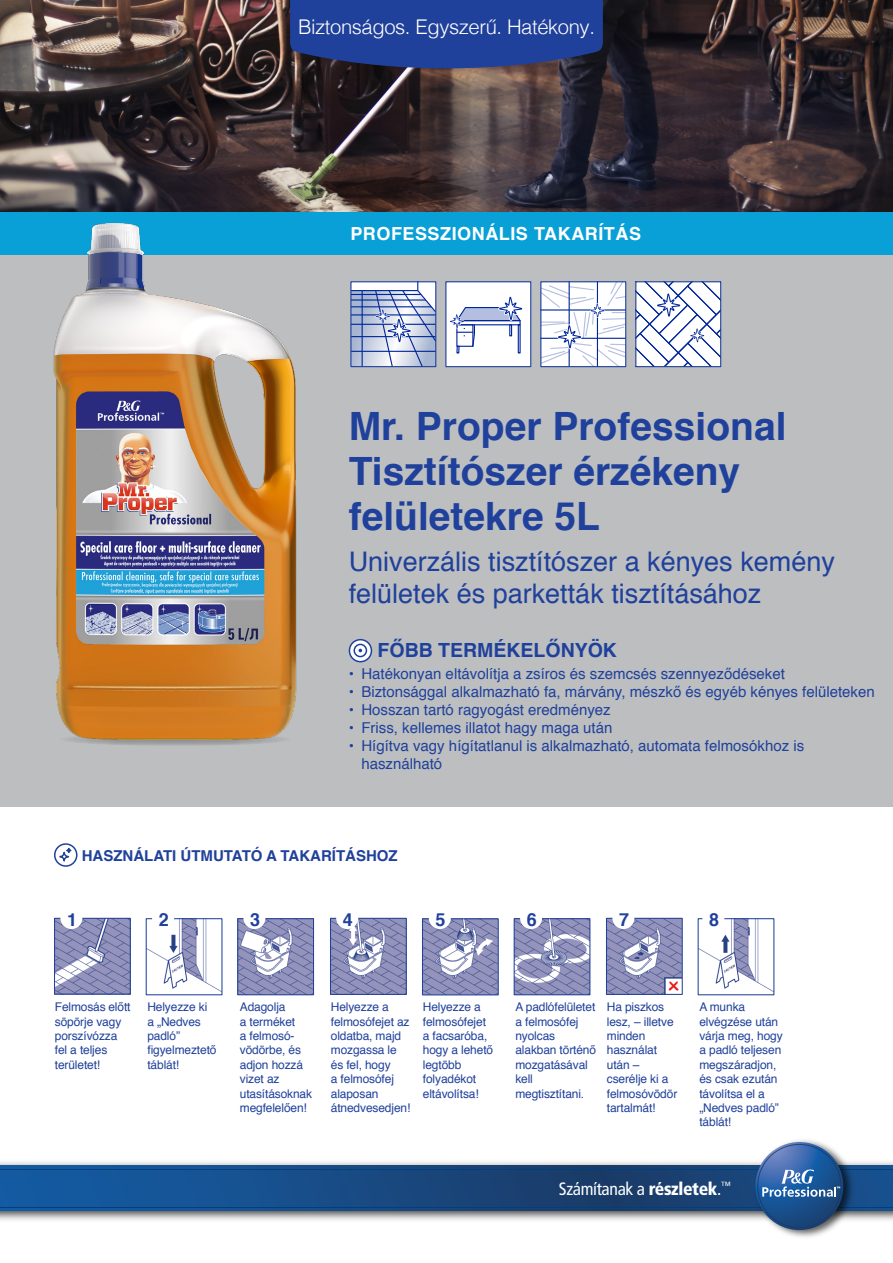
<style>
.page{position:relative;width:893px;height:1263px;background:#fff}
.page>*{position:absolute;margin:0;border:0;box-sizing:border-box;transform-origin:0 0}
.t1{font:700 39px/45px "Helvetica";color:#20419b}
.t2{font:27px/32.4px "Helvetica";color:#20419b}
.t3{font:300 20.25px "Helvetica";letter-spacing:-.02em;color:#fff}
.t4{font:700 19.5px "Helvetica";color:#20419b}
.t5{font:700 18px "Helvetica";letter-spacing:.03em;color:#fff}
.t6{font:700 18px "Helvetica";color:#20419b}
.t7{font:condensed 17.85px "Frutiger LT Com";letter-spacing:-.02em;color:#fff}
.t8{font:15px/18px "Helvetica";color:#20419b}
.t9{font:700 15px "Helvetica";color:#20419b}
.t10{font:12px/14.4px "Helvetica";letter-spacing:-.01em;color:#20419b}
.s1{font-weight:900}
</style>
<div class="page">
<img style="left:0;top:0;width:893px;height:213px">
<div style="left:0;top:255px;width:893px;height:552px;background:#bcbec0"></div>
<div style="left:0;top:213px;width:893px;height:42px;background:#09a0d7"></div>
<svg style="left:289px;top:0;width:314px;height:69px;background:#223e90"></svg>
<svg style="left:0;top:1165px;width:893px;height:46px;background:#174a83"></svg>
<hr style="left:0;top:1169px;width:893px;height:1px;background:#003e7e">
<hr style="left:0;top:1207px;width:893px;height:1px;background:#003e7e">
<img style="left:751px;top:1140px;width:106px;height:97px">
<svg style="left:755px;top:1142px;width:88px;height:88px;background:#2a5996"></svg>
<svg style="left:762px;top:1169px;width:78px;height:28px;background:#527fb4"></svg>
<svg style="left:349px;top:640px;width:22px;height:22px"></svg>
<svg style="left:354px;top:644px;width:12px;height:13px"></svg>
<div style="left:353px;top:644px;width:14px;height:13px;border:2px solid #20419b;border-radius:50%"></div>
<div style="left:349px;top:639px;width:23px;height:23px;border:2px solid #20419b;border-radius:50%"></div>
<img style="left:53px;top:222px;width:244px;height:523px">
<div style="left:446px;top:282px;width:85px;height:85px;background:#fff"></div>
<svg style="left:450px;top:296px;width:73px;height:58px"></svg>
<div style="left:445px;top:281px;width:86px;height:86px;border:1px solid #20419b"></div>
<svg style="left:352px;top:283px;width:82px;height:82px;background:#b2bddb"></svg>
<div style="left:350px;top:281px;width:86px;height:86px;border:1px solid #20419b"></div>
<svg style="left:542px;top:283px;width:82px;height:82px;background:#e6eaf5"></svg>
<div style="left:540px;top:281px;width:86px;height:86px;border:1px solid #20419b"></div>
<svg style="left:637px;top:283px;width:82px;height:82px;background:#d8deef"></svg>
<div style="left:635px;top:281px;width:86px;height:86px;border:1px solid #20419b"></div>
<svg style="left:55px;top:844px;width:22px;height:22px"></svg>
<svg style="left:60px;top:852px;width:8px;height:9px"></svg>
<div style="left:59px;top:852px;width:10px;height:10px;border:2px solid #20419b;border-radius:50%"></div>
<svg style="left:66px;top:848px;width:6px;height:5px"></svg>
<div style="left:54px;top:843px;width:24px;height:24px;border:2px solid #20419b;border-radius:50%"></div>
<img style="left:56px;top:920px;width:73px;height:72px">
<div style="left:54px;top:918px;width:77px;height:76px;border:1px solid #20419b"></div>
<div style="left:60px;top:907px;width:22px;height:22px;background:#fff;border-radius:50%"></div>
<img style="left:148px;top:920px;width:72px;height:71px">
<div style="left:146px;top:918px;width:76px;height:77px;border:1px solid #20419b"></div>
<div style="left:152px;top:907px;width:22px;height:22px;background:#fff;border-radius:50%"></div>
<img style="left:239px;top:920px;width:73px;height:73px">
<div style="left:237px;top:918px;width:77px;height:77px;border:1px solid #20419b"></div>
<div style="left:243px;top:907px;width:22px;height:22px;background:#fff;border-radius:50%"></div>
<img style="left:332px;top:920px;width:73px;height:73px">
<div style="left:330px;top:918px;width:77px;height:77px;border:1px solid #20419b"></div>
<div style="left:336px;top:907px;width:22px;height:22px;background:#fff;border-radius:50%"></div>
<img style="left:424px;top:920px;width:73px;height:73px">
<div style="left:422px;top:918px;width:77px;height:77px;border:1px solid #20419b"></div>
<div style="left:429px;top:907px;width:22px;height:22px;background:#fff;border-radius:50%"></div>
<img style="left:516px;top:920px;width:72px;height:73px">
<div style="left:514px;top:918px;width:76px;height:77px;border:1px solid #20419b"></div>
<div style="left:520px;top:907px;width:22px;height:22px;background:#fff;border-radius:50%"></div>
<img style="left:608px;top:920px;width:73px;height:73px">
<div style="left:606px;top:918px;width:77px;height:77px;border:1px solid #20419b"></div>
<div style="left:612px;top:907px;width:22px;height:22px;background:#fff;border-radius:50%"></div>
<img style="left:700px;top:920px;width:72px;height:71px">
<div style="left:702px;top:907px;width:22px;height:22px;background:#fff;border-radius:50%"></div>
<h3 class="t3" style="left:298px;top:10px;width:298px">Biztonságos. Egyszerű. Hatékony.</h3>
<h3 class="t5" style="left:350px;top:219px;width:292px">PROFESSZIONÁLIS TAKARÍTÁS</h3>
<h1 class="t1" style="left:349px;top:404px;width:439px">Mr. Proper Professional<br>Tisztítószer érzékeny felületekre 5L</h1>
<h2 class="t2" style="left:349px;top:546px;width:488px">Univerzális tisztítószer a kényes kemény felületek és parketták tisztításához</h2>
<h3 class="t4" style="left:378px;top:634px;width:241px">FŐBB TERMÉKELŐNYÖK</h3>
<p class="t8" style="left:349px;top:665px;width:438px">• Hatékonyan eltávolítja a zsíros és szemcsés szennyeződéseket</p>
<p class="t8" style="left:349px;top:683px;width:528px">• Biztonsággal alkalmazható fa, márvány, mészkő és egyéb kényes felületeken</p>
<p class="t8" style="left:349px;top:701px;width:264px">• Hosszan tartó ragyogást eredményez</p>
<p class="t8" style="left:349px;top:719px;width:265px">• Friss, kellemes illatot hagy maga után</p>
<p class="t8" style="left:361px;top:737px;width:444px;text-indent:-13px">• Hígítva vagy hígítatlanul is alkalmazható, automata felmosókhoz is használható</p>
<p class="t9" style="left:82px;top:844px;width:318px">HASZNÁLATI ÚTMUTATÓ A TAKARÍTÁSHOZ</p>
<h3 class="t6" style="left:67px;top:905px;width:12px">1</h3>
<h3 class="t6" style="left:159px;top:905px;width:12px">2</h3>
<h3 class="t6" style="left:250px;top:905px;width:12px">3</h3>
<h3 class="t6" style="left:343px;top:905px;width:12px">4</h3>
<h3 class="t6" style="left:436px;top:905px;width:12px">5</h3>
<h3 class="t6" style="left:527px;top:905px;width:12px">6</h3>
<h3 class="t6" style="left:619px;top:905px;width:12px">7</h3>
<h3 class="t6" style="left:709px;top:905px;width:12px">8</h3>
<p class="t10" style="left:55px;top:1000px;width:77px">Felmosás előtt söpörje vagy porszívózza fel a teljes területet!</p>
<p class="t10" style="left:147px;top:1000px;width:71px">Helyezze ki a „Nedves padló” figyelmeztető táblát!</p>
<p class="t10" style="left:240px;top:1000px;width:74px">Adagolja<br>a terméket<br>a felmosó&shy;vödörbe, és adjon hozzá vizet az utasításoknak megfelelően!</p>
<p class="t10" style="left:331px;top:1000px;width:81px">Helyezze a felmosófejet az oldatba, majd mozgassa le és fel, hogy<br>a felmosófej alaposan átnedvesedjen!</p>
<p class="t10" style="left:423px;top:1000px;width:72px">Helyezze a felmosófejet a facsaróba, hogy a lehető legtöbb folyadékot eltávolítsa!</p>
<p class="t10" style="left:515px;top:1000px;width:82px">A padlófelületet a felmosófej nyolcas alakban történő mozgatásával kell megtisztítani.</p>
<p class="t10" style="left:607px;top:1000px;width:72px">Ha piszkos lesz, – illetve minden használat után – cserélje ki a felmosóvödör tartalmát!</p>
<p class="t10" style="left:699px;top:1000px;width:85px">A munka elvégzése után várja meg, hogy a padló teljesen megszáradjon, és csak ezután távolítsa el a „Nedves padló” táblát!</p>
<h3 class="t7" style="left:559px;top:1178px;width:174px">Számítanak a <span class="s1">részletek</span>.<sup>™</sup></h3>
</div>
